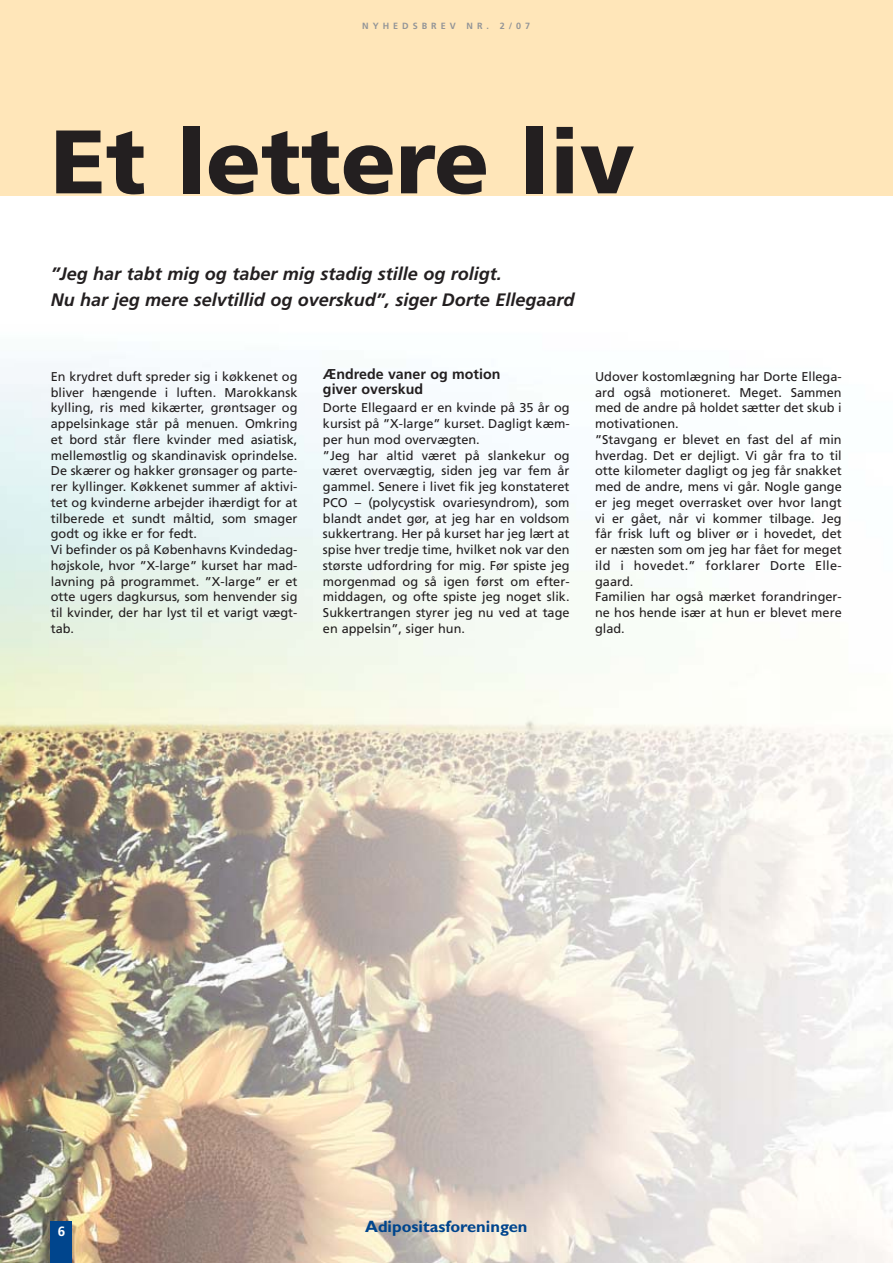
<style>
.page{position:relative;width:893px;height:1263px;background:#fff}
.page>*{position:absolute;margin:0;border:0;box-sizing:border-box;transform-origin:0 0}
.t1{font:900 90px "Frutiger";color:#231f20}
.t2{font:italic 700 18px/26.2px "Frutiger";color:#231f20}
.t3{font:700 16.5px "Gill Sans";color:#00458d}
.t4{font:700 14.25px/15.8px "Frutiger";color:#231f20}
.t5{font:700 13.5px "Frutiger";color:#fff}
.t6{font:12.75px/15.8px "Frutiger";color:#231f20}
.t7{font:700 9px "Frutiger";letter-spacing:.445em;color:#939598}
</style>
<div class="page">
<img style="left:0;top:363px;width:893px;height:900px">
<div style="left:0;top:1px;width:893px;height:195px;background:#ffe6b9"></div>
<div style="left:51px;top:1221px;width:21px;height:42px;background:#00458d"></div>
<p class="t7" style="left:362px;top:22px;width:170px">NYHEDSBREV NR. 2/07</p>
<h1 class="t1" style="left:51px;top:126px;width:585px">Et lettere liv</h1>
<h2 class="t2" style="left:51px;top:262px;width:525px">”Jeg har tabt mig og taber mig stadig stille og roligt.<br>Nu har jeg mere selvtillid og overskud”, siger Dorte Ellegaard</h2>
<p class="t6" style="left:51px;top:369px;width:248px">En krydret duft spreder sig i køkkenet og bliver hængende i luften. Marokkansk kylling, ris med kikærter, grøntsager og appelsinkage står på menuen. Omkring et bord står flere kvinder med asiatisk, mellemøstlig og skandinavisk oprindelse.<br>De skærer og hakker grønsager og parte&shy;rer kyllinger. Køkkenet summer af aktivi&shy;tet og kvinderne arbejder ihærdigt for at tilberede et sundt måltid, som smager godt og ikke er for fedt.<br>Vi befinder os på Københavns Kvindedag&shy;højskole, hvor ”X-large” kurset har mad&shy;lavning på programmet. ”X-large” er et otte ugers dagkursus, som henvender sig til kvinder, der har lyst til et varigt vægt&shy;tab.</p>
<p class="t4" style="left:323px;top:367px;width:179px">Ændrede vaner og motion giver overskud</p>
<p class="t6" style="left:323px;top:401px;width:248px">Dorte Ellegaard er en kvinde på 35 år og kursist på ”X-large” kurset. Dagligt kæm&shy;per hun mod overvægten.<br>”Jeg har altid været på slankekur og været overvægtig, siden jeg var fem år gammel. Senere i livet fik jeg konstateret PCO – (polycystisk ovariesyndrom), som blandt andet gør, at jeg har en voldsom sukkertrang. Her på kurset har jeg lært at spise hver tredje time, hvilket nok var den største udfordring for mig. Før spiste jeg morgenmad og så igen først om efter&shy;middagen, og ofte spiste jeg noget slik.<br>Sukkertrangen styrer jeg nu ved at tage en appelsin”, siger hun.</p>
<p class="t6" style="left:595px;top:369px;width:248px">Udover kostomlægning har Dorte Ellega&shy;ard også motioneret. Meget. Sammen med de andre på holdet sætter det skub i motivationen.<br>”Stavgang er blevet en fast del af min hverdag. Det er dejligt. Vi går fra to til otte kilometer dagligt og jeg får snakket med de andre, mens vi går. Nogle gange er jeg meget overrasket over hvor langt vi er gået, når vi kommer tilbage. Jeg får frisk luft og bliver ør i hovedet, det er næsten som om jeg har fået for meget ild i hovedet.” forklarer Dorte Elle&shy;gaard.<br>Familien har også mærket forandringer&shy;ne hos hende især at hun er blevet mere glad.</p>
<p class="t5" style="left:58px;top:1225px;width:9px">6</p>
<p class="t3" style="left:365px;top:1221px;width:164px">Adipositasforeningen</p>
</div>
